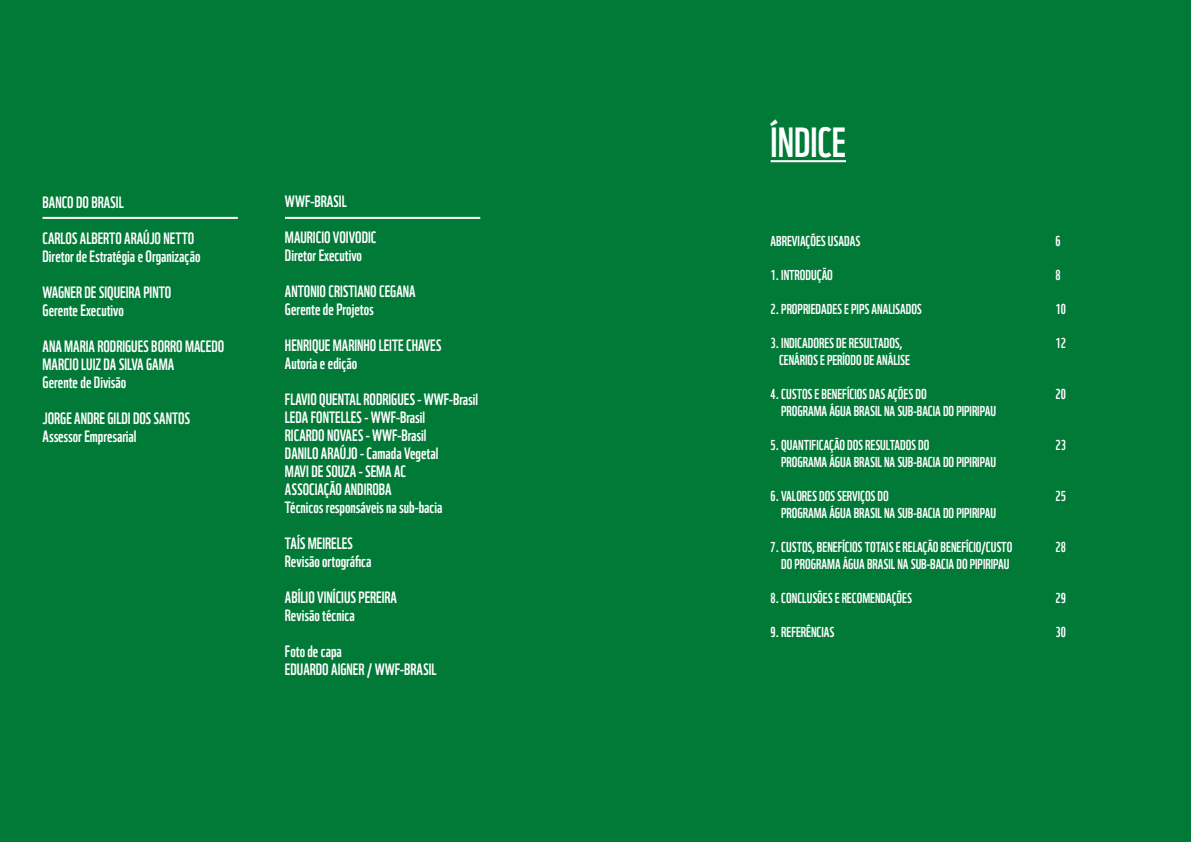
<style>
.page{position:relative;width:1191px;height:842px;background:#007a36}
.page>*{position:absolute;margin:0;border:0;box-sizing:border-box;transform-origin:0 0}
.t1{font:41px "WWF";color:#fff}
.t2{font:16px/18px "WWF";color:#fff}
.t3{font:14px/17px "WWF";color:#fff}
</style>
<div class="page">
<hr style="left:770px;top:160px;width:76px;height:2px;background:#fff">
<hr style="left:285px;top:217px;width:195px;height:2px;background:#fff">
<hr style="left:43px;top:217px;width:195px;height:2px;background:#fff">
<p class="t2" style="left:43px;top:192px;width:83px">BANCO DO BRASIL</p>
<p class="t2" style="left:43px;top:228px;width:159px">CARLOS ALBERTO ARAÚJO NETTO<br>Diretor de Estratégia e Organização</p>
<p class="t2" style="left:43px;top:282px;width:130px">WAGNER DE SIQUEIRA PINTO<br>Gerente Executivo</p>
<p class="t2" style="left:43px;top:336px;width:183px">ANA MARIA RODRIGUES BORRO MACEDO<br>MARCIO LUIZ DA SILVA GAMA<br>Gerente de Divisão</p>
<p class="t2" style="left:43px;top:408px;width:149px">JORGE ANDRE GILDI DOS SANTOS<br>Assessor Empresarial</p>
<p class="t2" style="left:285px;top:191px;width:63px">WWF-BRASIL</p>
<p class="t2" style="left:285px;top:227px;width:93px">MAURICIO VOIVODIC<br>Diretor Executivo</p>
<p class="t2" style="left:285px;top:281px;width:132px">ANTONIO CRISTIANO CEGANA<br>Gerente de Projetos</p>
<p class="t2" style="left:285px;top:335px;width:158px">HENRIQUE MARINHO LEITE CHAVES<br>Autoria e edição</p>
<p class="t2" style="left:285px;top:389px;width:195px">FLAVIO QUENTAL RODRIGUES - WWF-Brasil<br>LEDA FONTELLES - WWF-Brasil<br>RICARDO NOVAES - WWF-Brasil<br>DANILO ARAÚJO - Camada Vegetal<br>MAVI DE SOUZA - SEMA AC<br>ASSOCIAÇÃO ANDIROBA<br>Técnicos responsáveis na sub-bacia</p>
<p class="t2" style="left:285px;top:533px;width:88px">TAÍS MEIRELES<br>Revisão ortográfica</p>
<p class="t2" style="left:285px;top:587px;width:114px">ABÍLIO VINÍCIUS PEREIRA<br>Revisão técnica</p>
<p class="t2" style="left:285px;top:641px;width:153px">Foto de capa<br>EDUARDO AIGNER / WWF-BRASIL</p>
<h1 class="t1" style="left:770px;top:110px;width:77px">ÍNDICE</h1>
<p class="t3" style="left:770px;top:231px;width:91px">ABREVIAÇÕES USADAS</p>
<p class="t3" style="left:770px;top:265px;width:64px">1. INTRODUÇÃO</p>
<p class="t3" style="left:770px;top:299px;width:153px">2. PROPRIEDADES E PIPS ANALISADOS</p>
<p class="t3" style="left:779px;top:333px;width:132px;text-indent:-8px">3. INDICADORES DE RESULTADOS,<br>CENÁRIOS E PERÍODO DE ANÁLISE</p>
<p class="t3" style="left:781px;top:384px;width:216px;text-indent:-10px">4. CUSTOS E BENEFÍCIOS DAS AÇÕES DO<br>PROGRAMA ÁGUA BRASIL NA SUB-BACIA DO PIPIRIPAU</p>
<p class="t3" style="left:781px;top:435px;width:216px;text-indent:-10px">5. QUANTIFICAÇÃO DOS RESULTADOS DO<br>PROGRAMA ÁGUA BRASIL NA SUB-BACIA DO PIPIRIPAU</p>
<p class="t3" style="left:781px;top:486px;width:216px;text-indent:-10px">6. VALORES DOS SERVIÇOS DO<br>PROGRAMA ÁGUA BRASIL NA SUB-BACIA DO PIPIRIPAU</p>
<p class="t3" style="left:770px;top:537px;width:243px;text-align:center">7. CUSTOS, BENEFÍCIOS TOTAIS E RELAÇÃO BENEFÍCIO/CUSTO<br>DO PROGRAMA ÁGUA BRASIL NA SUB-BACIA DO PIPIRIPAU</p>
<p class="t3" style="left:770px;top:588px;width:143px">8. CONCLUSÕES E RECOMENDAÇÕES</p>
<p class="t3" style="left:770px;top:622px;width:65px">9. REFERÊNCIAS</p>
<p class="t3" style="left:1055px;top:231px;width:7px">6</p>
<p class="t3" style="left:1055px;top:265px;width:7px">8</p>
<p class="t3" style="left:1055px;top:299px;width:12px">10</p>
<p class="t3" style="left:1055px;top:333px;width:12px">12</p>
<p class="t3" style="left:1055px;top:384px;width:12px">20</p>
<p class="t3" style="left:1055px;top:435px;width:12px">23</p>
<p class="t3" style="left:1055px;top:486px;width:12px">25</p>
<p class="t3" style="left:1055px;top:537px;width:12px">28</p>
<p class="t3" style="left:1055px;top:588px;width:12px">29</p>
<p class="t3" style="left:1055px;top:622px;width:12px">30</p>
</div>
